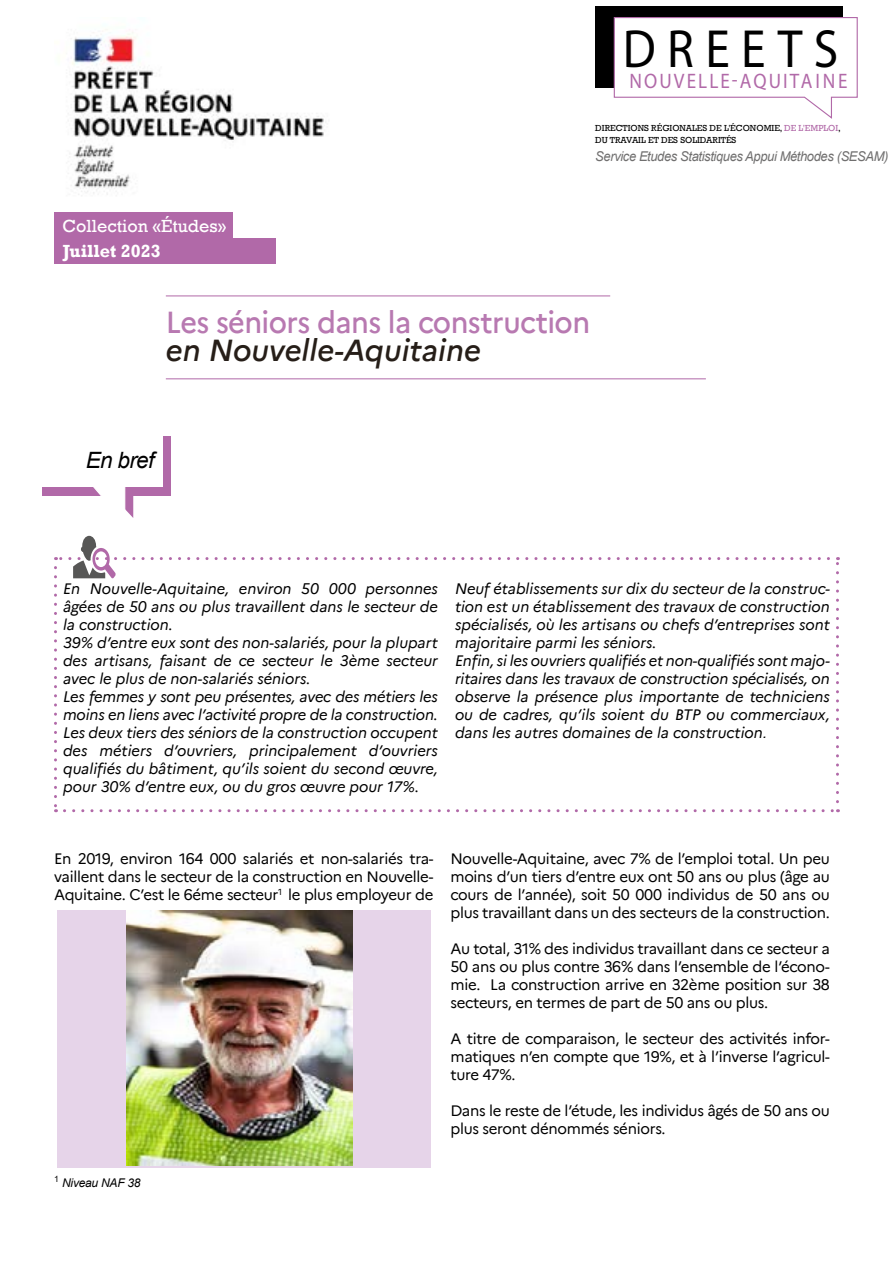
<style>
.page{position:relative;width:893px;height:1263px;background:#fff}
.page>*{position:absolute;margin:0;border:0;box-sizing:border-box;transform-origin:0 0}
.t1{font:54px "Myriad Pro";letter-spacing:.23em;color:#000;scale:.92 1}
.t2{font:500 30px "Marianne";letter-spacing:-.02em;color:#b879b1;scale:.96 1}
.t3{font:italic 500 30px "Marianne";color:#261e18}
.t4{font:italic 22.5px "Arial";letter-spacing:-.03em;color:#000}
.t5{font:21px "Myriad Pro";letter-spacing:.11em;color:#b169a8;scale:.91 1}
.t6{font:18px "Rockwell";color:#fff}
.t7{font:700 18px "Rockwell";color:#fff}
.t8{font:italic 15px/18px "Marianne";color:#000}
.t9{font:15px/18px "Marianne";letter-spacing:-.02em;color:#000;text-align:justify}
.t10{font:italic 13.5px "Arial";letter-spacing:-.03em;color:#706f6f;scale:.96 1}
.t11{font:italic 12px "Arial";letter-spacing:-.02em;color:#000}
.t12{font:9px/12px "Rockwell";color:#000}
.s1{color:#b169a8}
.s2{font-family:"Arial"}
</style>
<div class="page">
<div style="left:54px;top:238px;width:221px;height:26px;background:#b169a8"></div>
<hr style="left:166px;top:296px;width:444px;height:1px;background:#b169a8">
<hr style="left:166px;top:378px;width:540px;height:1px;background:#b169a8">
<div style="left:43px;top:437px;width:128px;height:59px;background:#b169a8"></div>
<div style="left:34px;top:432px;width:128px;height:55px;background:#fff"></div>
<svg style="left:93px;top:487px;width:40px;height:31px"></svg>
<div style="left:54px;top:213px;width:179px;height:25px;background:#b169a8"></div>
<img style="left:69px;top:29px;width:255px;height:166px">
<div style="left:57px;top:910px;width:374px;height:257px;background:#e6d4e9"></div>
<img style="left:127px;top:910px;width:225px;height:255px">
<div style="left:595px;top:6px;width:248px;height:82px;background:#000"></div>
<div style="left:613px;top:17px;width:245px;height:102px;background:#fff"></div>
<svg style="left:54px;top:536px;width:785px;height:276px"></svg>
<h1 class="t1" style="left:623px;top:15px;width:236px">DREETS</h1>
<h3 class="t5" style="left:629px;top:68px;width:241px">NOUVELLE-AQUITAINE</h3>
<p class="t12" style="left:595px;top:123px;width:247px">DIRECTIONS RÉGIONALES DE L'ÉCONOMIE, <span class="s1">DE L'EMPLOI</span>,<br>DU TRAVAIL ET DES SOLIDARITÉS</p>
<p class="t10" style="left:595px;top:147px;width:307px">Service Etudes Statistiques Appui Méthodes (SESAM)</p>
<p class="t6" style="left:63px;top:215px;width:165px">Collection «Études»</p>
<p class="t7" style="left:63px;top:240px;width:99px">Juillet 2023</p>
<h2 class="t2" style="left:166px;top:299px;width:443px">Les séniors dans la construction</h2>
<h2 class="t3" style="left:166px;top:327px;width:317px">en Nouvelle-Aquitaine</h2>
<h3 class="t4" style="left:86px;top:446px;width:70px">En bref</h3>
<p class="t8" style="left:63px;top:578px;width:376px">En Nouvelle-Aquitaine, environ 50 000 personnes âgées de 50 ans ou plus travaillent dans le secteur de la construction.<br>39% d’entre eux sont des non-salariés, pour la plupart des artisans, faisant de ce secteur le 3ème secteur avec le plus de non-salariés séniors.<br>Les femmes y sont peu présentes, avec des métiers les moins en liens avec l’activité propre de la construction.<br>Les deux tiers des séniors de la construction occupent des métiers d’ouvriers, principalement d’ouvriers qualifiés du bâtiment, qu’ils soient du second œuvre, pour 30% d’entre eux, ou du gros œuvre pour 17%.</p>
<p class="t8" style="left:455px;top:578px;width:376px">Neuf établissements sur dix du secteur de la construc&shy;tion est un établissement des travaux de construction spécialisés, où les artisans ou chefs d’entreprises sont majoritaire parmi les séniors.<br>Enfin, si les ouvriers qualifiés et non-qualifiés sont majo&shy;ritaires dans les travaux de construction spécialisés, on observe la présence plus importante de techniciens ou de cadres, qu’ils soient du BTP ou commerciaux, dans les autres domaines de la construction<span class="s2">.</span></p>
<p class="t9" style="left:54px;top:848px;width:381px">En 2019, environ 164 000 salariés et non-salariés tra&shy;vaillent dans le secteur de la construction en Nouvelle-Aquitaine. C’est le 6éme secteur<sup>1</sup> le plus employeur de</p>
<p class="t9" style="left:450px;top:848px;width:381px">Nouvelle-Aquitaine, avec 7% de l’emploi total. Un peu moins d’un tiers d’entre eux ont 50 ans ou plus (âge au cours de l’année), soit 50 000 individus de 50 ans ou plus travaillant dans un des secteurs de la construction.</p>
<p class="t9" style="left:450px;top:938px;width:381px">Au total, 31% des individus travaillant dans ce secteur a 50 ans ou plus contre 36% dans l’ensemble de l’écono&shy;mie. La construction arrive en 32ème position sur 38 secteurs, en termes de part de 50 ans ou plus.</p>
<p class="t9" style="left:450px;top:1028px;width:381px">A titre de comparaison, le secteur des activités infor&shy;matiques n’en compte que 19%, et à l’inverse l’agricul&shy;ture 47%.</p>
<p class="t9" style="left:450px;top:1100px;width:381px">Dans le reste de l’étude, les individus âgés de 50 ans ou plus seront dénommés séniors.</p>
<p class="t11" style="left:54px;top:1174px;width:88px"><sup>1</sup> Niveau NAF 38</p>
</div>
